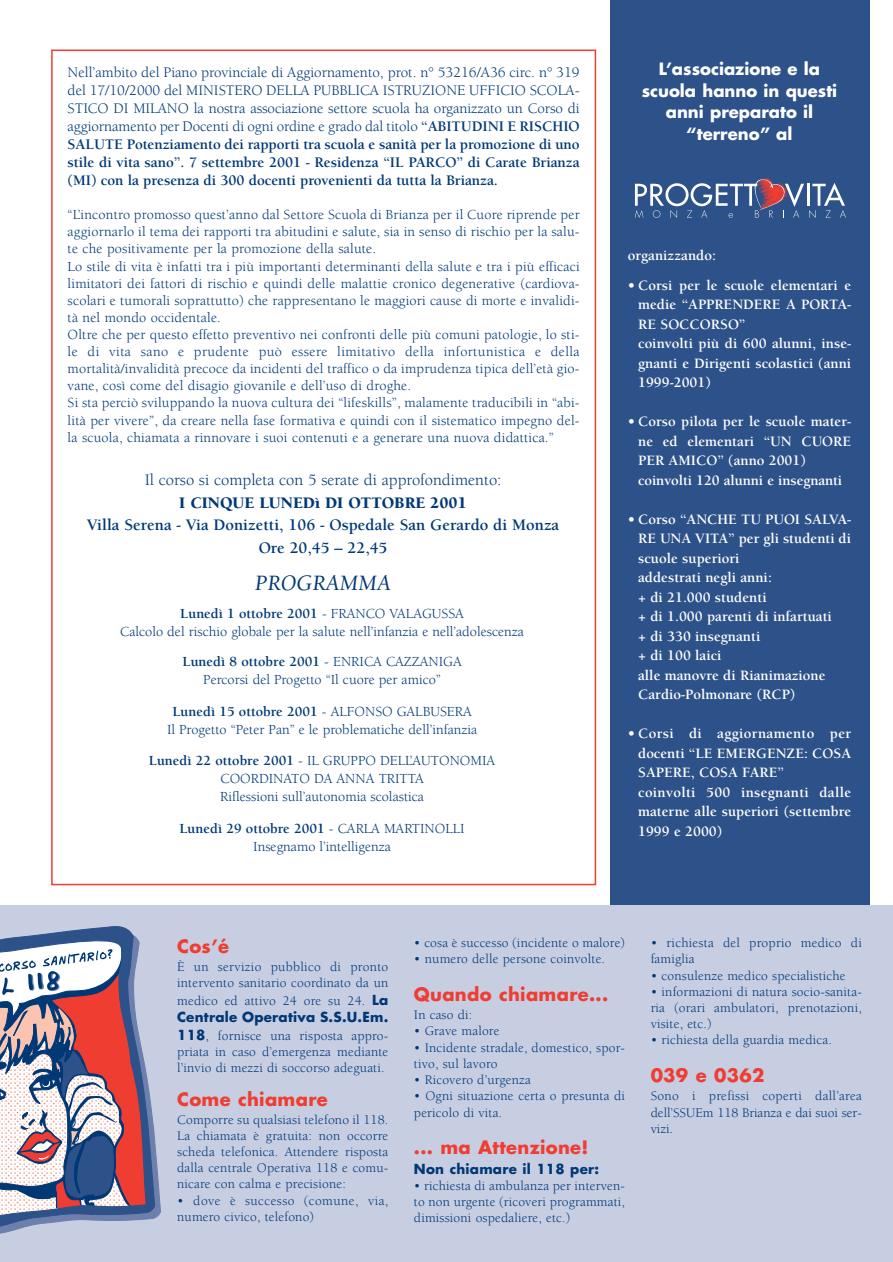
<style>
.page{position:relative;width:893px;height:1262px;background:#fff}
.page>*{position:absolute;margin:0;border:0;box-sizing:border-box;transform-origin:0 0}
.t1{font:italic 22.5px "Berkeley";letter-spacing:.01em;color:#003876}
.t2{font:700 18px "Futura";letter-spacing:.015em;color:#ef3d32}
.t3{font:700 16.5px/22.5px "Berkeley";color:#003876;text-align:center}
.t4{font:700 16.5px/21.5px "Futura";color:#fff;text-align:center}
.t5{font:16.5px "Berkeley";color:#003876}
.t6{font:900 16.5px "Berkeley";color:#003876}
.t7{font:15px/18px "Berkeley";letter-spacing:-.005em;color:#003876;text-align:justify}
.t8{font:700 14.7px/19.5px "Berkeley";color:#fff}
.t9{font:14.25px/17.1px "Berkeley";letter-spacing:.015em;color:#003876;text-align:center}
.t10{font:13.5px/16.2px "Berkeley";letter-spacing:.015em;color:#003876}
.t11{font:700 13.5px "Futura";letter-spacing:.015em;color:#003876}
.s1{font-weight:700}
.s2{font-family:"Futura";font-weight:700}
</style>
<div class="page">
<div style="left:610px;top:0;width:260px;height:917px;background:#2d5189"></div>
<div style="left:0;top:906px;width:892px;height:356px;background:#c8cee2"></div>
<svg style="left:67px;top:926px;width:89px;height:294px"></svg>
<svg style="left:0;top:931px;width:143px;height:303px;background:#a58fa2"></svg>
<svg style="left:635px;top:179px;width:211px;height:39px"></svg>
<p class="t7" style="left:68px;top:64px;width:513px">Nell’ambito del Piano provinciale di Aggiornamento, prot. n° 53216/A36 circ. n° 319 del 17/10/2000 del MINISTERO DELLA PUBBLICA ISTRUZIONE UFFICIO SCOLA-STICO DI MILANO la nostra associazione settore scuola ha organizzato un Corso di aggiornamento per Docenti di ogni ordine e grado dal titolo <span class="s1">“ABITUDINI E RISCHIO SALUTE Potenziamento dei rapporti tra scuola e sanità per la promozione di uno stile di vita sano”. 7 settembre 2001 - Residenza “IL PARCO” di Carate Brianza (MI) con la presenza di 300 docenti provenienti da tutta la Brianza.</span></p>
<p class="t9" style="left:68px;top:207px;width:513px;text-align:left">“L’incontro promosso quest’anno dal Settore Scuola di Brianza per il Cuore riprende per aggiornarlo il tema dei rapporti tra abitudini e salute, sia in senso di rischio per la salu&shy;te che positivamente per la promozione della salute.<br>Lo stile di vita è infatti tra i più importanti determinanti della salute e tra i più efficaci limitatori dei fattori di rischio e quindi delle malattie cronico degenerative (cardiova&shy;scolari e tumorali soprattutto) che rappresentano le maggiori cause di morte e invalidi&shy;tà nel mondo occidentale.<br>Oltre che per questo effetto preventivo nei confronti delle più comuni patologie, lo sti&shy;le di vita sano e prudente può essere limitativo della infortunistica e della mortalità/invalidità precoce da incidenti del traffico o da imprudenza tipica dell’età gio&shy;vane, così come del disagio giovanile e dell’uso di droghe.<br>Si sta perciò sviluppando la nuova cultura dei “lifeskills”, malamente traducibili in “abi&shy;lità per vivere”, da creare nella fase formativa e quindi con il sistematico impegno del&shy;la scuola, chiamata a rinnovare i suoi contenuti e a generare una nuova didattica.”</p>
<p class="t5" style="left:145px;top:474px;width:358px">Il corso si completa con 5 serate di approfondimento:</p>
<p class="t6" style="left:179px;top:496px;width:289px">I CINQUE LUNEDì DI OTTOBRE 2001</p>
<p class="t3" style="left:87px;top:515px;width:474px">Villa Serena - Via Donizetti, 106 - Ospedale San Gerardo di Monza<br>Ore 20,45 – 22,45</p>
<h1 class="t1" style="left:255px;top:574px;width:137px">PROGRAMMA</h1>
<p class="t9" style="left:120px;top:606px;width:405px;line-height:18px"><span class="s1">Lunedì 1 ottobre 2001</span> - FRANCO VALAGUSSA<br>Calcolo del rischio globale per la salute nell’infanzia e nell’adolescenza</p>
<p class="t9" style="left:182px;top:654px;width:281px;line-height:18px"><span class="s1">Lunedì 8 ottobre 2001</span> - ENRICA CAZZANIGA<br>Percorsi del Progetto “Il cuore per amico”</p>
<p class="t9" style="left:167px;top:703px;width:312px;line-height:18px"><span class="s1">Lunedì 15 ottobre 2001</span> - ALFONSO GALBUSERA<br>Il Progetto “Peter Pan” e le problematiche dell’infanzia</p>
<p class="t9" style="left:149px;top:753px;width:348px;line-height:18px"><span class="s1">Lunedì 22 ottobre 2001</span> - IL GRUPPO DELL’AUTONOMIA<br>COORDINATO DA ANNA TRITTA<br>Riflessioni sull’autonomia scolastica</p>
<p class="t9" style="left:179px;top:820px;width:287px;line-height:18px"><span class="s1">Lunedì 29 ottobre 2001</span> - CARLA MARTINOLLI<br>Insegnamo l’intelligenza</p>
<p class="t4" style="left:641px;top:60px;width:197px">L’associazione e la scuola hanno in questi anni preparato il “terreno” al</p>
<p class="t8" style="left:627px;top:246px;width:90px">organizzando:</p>
<p class="t8" style="left:638px;top:276px;width:214px;text-indent:-10px">• Corsi per le scuole elementari e medie “APPRENDERE A PORTA-<br>RE SOCCORSO”<br>coinvolti più di 600 alunni, inse&shy;gnanti e Dirigenti scolastici (anni<br>1999-2001)</p>
<p class="t8" style="left:638px;top:413px;width:214px;text-indent:-10px">• Corso pilota per le scuole mater&shy;ne ed elementari “UN CUORE<br>PER AMICO” (anno 2001) coinvolti 120 alunni e insegnanti</p>
<p class="t8" style="left:638px;top:510px;width:214px;text-indent:-10px">• Corso “ANCHE TU PUOI SALVA-<br>RE UNA VITA” per gli studenti di scuole superiori<br>addestrati negli anni:<br>+ di 21.000 studenti<br>+ di 1.000 parenti di infartuati<br>+ di 330 insegnanti<br>+ di 100 laici<br>alle manovre di Rianimazione<br>Cardio-Polmonare (RCP)</p>
<p class="t8" style="left:638px;top:725px;width:214px;text-indent:-10px">• Corsi di aggiornamento per docenti “LE EMERGENZE: COSA<br>SAPERE, COSA FARE”<br>coinvolti 500 insegnanti dalle materne alle superiori (settembre<br>1999 e 2000)</p>
<p class="t2" style="left:177px;top:937px;width:53px">Cos’é</p>
<p class="t10" style="left:177px;top:959px;width:213px">È un servizio pubblico di pronto intervento sanitario coordinato da un</p>
<p class="t10" style="left:177px;top:993px;width:213px">medico ed attivo 24 ore su 24. <span class="s2">La</span></p>
<p class="t11" style="left:177px;top:1011px;width:213px">Centrale Operativa S.S.U.Em.</p>
<p class="t10" style="left:177px;top:1029px;width:213px;text-align:justify"><span class="s2">118</span>, fornisce una risposta appro&shy;priata in caso d’emergenza mediante l’invio di mezzi di soccorso adeguati.</p>
<p class="t2" style="left:177px;top:1090px;width:152px">Come chiamare</p>
<p class="t10" style="left:177px;top:1112px;width:213px;text-align:justify">Comporre su qualsiasi telefono il 118.<br>La chiamata è gratuita: non occorre scheda telefonica. Attendere risposta dalla centrale Operativa 118 e comu&shy;nicare con calma e precisione:</p>
<p class="t10" style="left:177px;top:1193px;width:213px">• dove è successo (comune, via, numero civico, telefono)</p>
<p class="t10" style="left:414px;top:936px;width:213px">• cosa è successo (incidente o malore)</p>
<p class="t10" style="left:414px;top:952px;width:193px">• numero delle persone coinvolte.</p>
<p class="t2" style="left:414px;top:986px;width:196px">Quando chiamare...</p>
<p class="t10" style="left:414px;top:1008px;width:60px">In caso di:</p>
<p class="t10" style="left:414px;top:1024px;width:87px">• Grave malore</p>
<p class="t10" style="left:414px;top:1040px;width:213px">• Incidente stradale, domestico, spor&shy;tivo, sul lavoro</p>
<p class="t10" style="left:414px;top:1073px;width:118px">• Ricovero d’urgenza</p>
<p class="t10" style="left:414px;top:1089px;width:213px">• Ogni situazione certa o presunta di pericolo di vita.</p>
<p class="t2" style="left:414px;top:1139px;width:176px">... ma Attenzione!</p>
<p class="t11" style="left:414px;top:1162px;width:187px">Non chiamare il 118 per:</p>
<p class="t10" style="left:414px;top:1178px;width:213px;text-align:justify">• richiesta di ambulanza per interven&shy;to non urgente (ricoveri programmati, dimissioni ospedaliere, etc.)</p>
<p class="t10" style="left:650px;top:936px;width:213px">• richiesta del proprio medico di famiglia</p>
<p class="t10" style="left:650px;top:968px;width:196px">• consulenze medico specialistiche</p>
<p class="t10" style="left:650px;top:984px;width:213px;text-align:justify">• informazioni di natura socio-sanita&shy;ria (orari ambulatori, prenotazioni, visite, etc.)</p>
<p class="t10" style="left:650px;top:1033px;width:183px">• richiesta della guardia medica.</p>
<p class="t2" style="left:650px;top:1067px;width:115px">039 e 0362</p>
<p class="t10" style="left:650px;top:1089px;width:213px;text-align:justify">Sono i prefissi coperti dall’area dell’SSUEm 118 Brianza e dai suoi ser&shy;vizi.</p>
</div>
